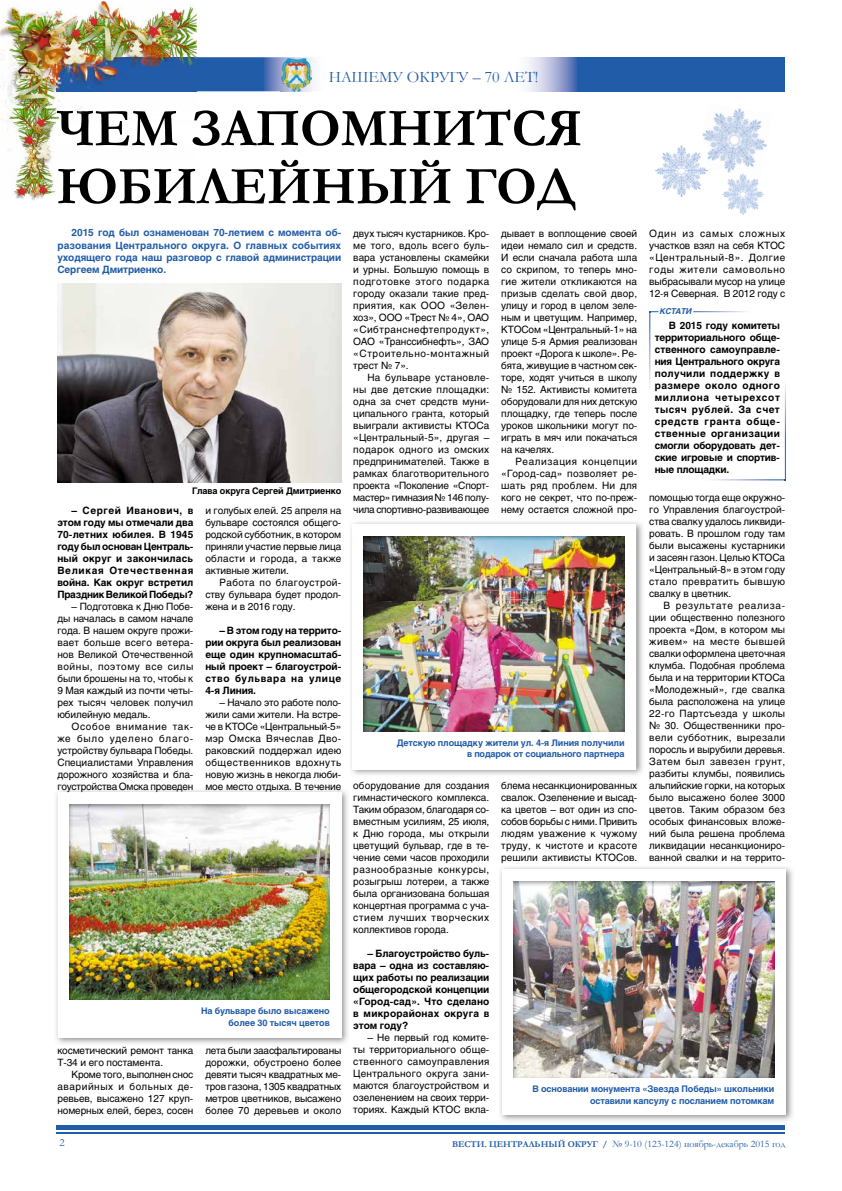
<style>
.page{position:relative;width:842px;height:1191px;background:#fff}
.page>*{position:absolute;margin:0;border:0;box-sizing:border-box;transform-origin:0 0}
.t1{font:700 54px/58px "Garamond";color:#000;scale:.95 1}
.t2{font:16px "Garamond";color:#215ca8}
.t3{font:11px "Garamond";color:#215ca8}
.t4{font:10px/12px "Helios";letter-spacing:-.01em;color:#000;text-align:justify}
.t5{font:700 10px/12px "Helios";letter-spacing:-.01em;color:#000;text-align:justify}
.t6{font:700 10px/12px "Helios";letter-spacing:-.01em;color:#215ca8;text-align:justify}
.t7{font:10px "Garamond";color:#215ca8}
.t8{font:700 9px/12px "Helios";letter-spacing:-.01em;color:#215ca8;text-align:right}
.t9{font:700 9px "Helios";letter-spacing:-.01em;color:#000}
.t10{font:italic 700 8px "Helios";letter-spacing:-.03em;color:#215ca8}
.s1{font-weight:700;font-size:9px}
</style>
<div class="page">
<hr style="left:57px;top:1125px;width:728px;height:4px;background:#215ca8">
<hr style="left:57px;top:1132px;width:728px;height:2px;background:#215ca8">
<img style="left:56px;top:790px;width:292px;height:254px">
<div style="left:58px;top:792px;width:283px;height:245px;background:#fff"></div>
<img style="left:69px;top:804px;width:261px;height:196px">
<img style="left:351px;top:522px;width:292px;height:253px">
<div style="left:353px;top:524px;width:283px;height:245px;background:#fff"></div>
<img style="left:364px;top:731px;width:260px;height:1px">
<img style="left:364px;top:536px;width:260px;height:195px">
<img style="left:500px;top:867px;width:293px;height:254px">
<div style="left:502px;top:870px;width:284px;height:245px;background:#fff"></div>
<img style="left:514px;top:882px;width:260px;height:195px">
<img style="left:197px;top:57px;width:116px;height:34px">
<img style="left:528px;top:57px;width:256px;height:34px">
<img style="left:280px;top:58px;width:31px;height:34px">
<img style="left:58px;top:284px;width:283px;height:198px">
<svg style="left:649px;top:311px;width:137px;height:169px"></svg>
<img style="left:703px;top:108px;width:64px;height:38px">
<img style="left:702px;top:135px;width:64px;height:39px">
<img style="left:656px;top:145px;width:51px;height:51px">
<img style="left:697px;top:145px;width:10px;height:24px">
<img style="left:722px;top:178px;width:41px;height:37px">
<img style="left:739px;top:174px;width:8px;height:4px">
<img style="left:0;top:1px;width:197px;height:199px">
<img style="left:57px;top:109px;width:140px;height:37px">
<img style="left:58px;top:160px;width:139px;height:41px">
<h2 class="t2" style="left:329px;top:66px;width:211px">НАШЕМУ ОКРУГУ – 70 ЛЕТ!</h2>
<h1 class="t1" style="left:57px;top:100px;width:555px">ЧЕМ ЗАПОМНИТСЯ<br>ЮБИЛЕЙНЫЙ ГОД</h1>
<p class="t6" style="left:57px;top:227px;width:285px;text-indent:14px">2015 год был ознаменован 70-летием с момента об&shy;разования Центрального округа. О главных событиях уходящего года наш разговор с главой администрации Сергеем Дмитриенко.</p>
<p class="t9" style="left:192px;top:485px;width:151px">Глава округа Сергей Дмитриенко</p>
<p class="t5" style="left:57px;top:504px;width:138px;text-indent:14px">– Сергей Иванович, в этом году мы отмечали два 70-летних юбилея. В 1945 году был основан Централь&shy;ный округ и закончилась Великая Отечественная война. Как округ встретил Праздник Великой Победы?</p>
<p class="t4" style="left:57px;top:600px;width:138px;text-indent:14px">– Подготовка к Дню Побе&shy;ды началась в самом начале года. В нашем округе прожи&shy;вает больше всего ветера&shy;нов Великой Отечественной войны, поэтому все силы были брошены на то, чтобы к 9 Мая каждый из почти четы&shy;рех тысяч человек получил юбилейную медаль.</p>
<p class="t4" style="left:57px;top:720px;width:137px;text-indent:14px">Особое внимание так&shy;же было уделено благо&shy;устройству бульвара Победы.<br>Специалистами Управления дорожного хозяйства и бла&shy;гоустройства Омска проведен</p>
<p class="t4" style="left:205px;top:504px;width:138px">и голубых елей. 25 апреля на бульваре состоялся общего&shy;родской субботник, в котором приняли участие первые лица области и города, а также активные жители.</p>
<p class="t4" style="left:205px;top:576px;width:137px;text-indent:14px">Работа по благоустрой&shy;ству бульвара будет продол&shy;жена и в 2016 году.</p>
<p class="t5" style="left:205px;top:624px;width:137px;text-indent:14px">– В этом году на террито&shy;рии округа был реализован еще один крупномасштаб&shy;ный проект – благоустрой&shy;ство бульвара на улице 4-я Линия.</p>
<p class="t4" style="left:205px;top:696px;width:138px;text-indent:14px">– Начало это работе поло&shy;жили сами жители. На встре&shy;че в КТОСе «Центральный-5» мэр Омска Вячеслав Дво&shy;раковский поддержал идею общественников вдохнуть новую жизнь в некогда люби&shy;мое место отдыха. В течение</p>
<p class="t4" style="left:57px;top:1044px;width:137px">косметический ремонт танка<br>Т-34 и его постамента.</p>
<p class="t4" style="left:57px;top:1068px;width:137px;text-indent:14px">Кроме того, выполнен снос аварийных и больных де&shy;ревьев, высажено 127 круп&shy;номерных елей, берез, сосен</p>
<p class="t8" style="left:201px;top:1005px;width:130px">На бульваре было высажено более 30 тысяч цветов</p>
<p class="t4" style="left:205px;top:1044px;width:137px">лета были заасфальтированы дорожки, обустроено более девяти тысяч квадратных ме&shy;тров газона, 1305 квадратных метров цветников, высажено более 70 деревьев и около</p>
<p class="t4" style="left:649px;top:227px;width:138px">Один из самых сложных участков взял на себя КТОС «Центральный-8». Долгие годы жители самовольно выбрасывали мусор на улице 12-я Северная. В 2012 году с</p>
<p class="t4" style="left:501px;top:227px;width:138px">дывает в воплощение своей идеи немало сил и средств.<br>И если сначала работа шла со скрипом, то теперь мно&shy;гие жители откликаются на призыв сделать свой двор, улицу и город в целом зеле&shy;ным и цветущим. Например, КТОСом «Центральный-1» на улице 5-я Армия реализован проект «Дорога к школе». Ре&shy;бята, живущие в частном сек&shy;торе, ходят учиться в школу № 152. Активисты комитета оборудовали для них детскую площадку, где теперь после уроков школьники могут по&shy;играть в мяч или покачаться на качелях.</p>
<p class="t4" style="left:501px;top:455px;width:137px;text-indent:14px">Реализация концепции «Город-сад» позволяет ре&shy;шать ряд проблем. Ни для кого не секрет, что по-преж&shy;нему остается сложной про-</p>
<p class="t4" style="left:353px;top:227px;width:138px">двух тысяч кустарников. Кро&shy;ме того, вдоль всего буль&shy;вара установлены скамейки и урны. Большую помощь в подготовке этого подарка городу оказали такие пред&shy;приятия, как ООО «Зелен&shy;хоз», ООО «Трест № 4», ОАО «Сибтранснефтепродукт», ОАО «Транссибнефть», ЗАО «Строительно-монтажный трест № 7».</p>
<p class="t4" style="left:353px;top:371px;width:138px;text-indent:14px">На бульваре установле&shy;ны две детские площадки: одна за счет средств муни&shy;ципального гранта, который выиграли активисты КТОСа «Центральный-5», другая – подарок одного из омских предпринимателей. Также в рамках благотворительного проекта «Поколение «Спорт&shy;мастер» гимназия № 146 полу&shy;чила спортивно-развивающее</p>
<p class="t10" style="left:660px;top:306px;width:33px">КСТАТИ</p>
<p class="t5" style="left:655px;top:320px;width:127px;text-indent:14px">В 2015 году комитеты территориального обще&shy;ственного самоуправле&shy;ния Центрального округа получили поддержку в размере около одного миллиона четырехсот тысяч рублей. За счет средств гранта обще&shy;ственные организации смогли оборудовать дет&shy;ские игровые и спортив&shy;ные площадки.</p>
<p class="t4" style="left:649px;top:491px;width:137px">помощью тогда еще окружно&shy;го Управления благоустрой&shy;ства свалку удалось ликвиди&shy;ровать. В прошлом году там были высажены кустарники и засеян газон. Целью КТОСа «Центральный-8» в этом году стало превратить бывшую свалку в цветник.</p>
<p class="t4" style="left:649px;top:599px;width:138px;text-indent:14px">В результате реализа&shy;ции общественно полезного проекта «Дом, в котором мы живем» на месте бывшей свалки оформлена цветочная клумба. Подобная проблема была и на территории КТОСа «Молодежный», где свалка была расположена на улице 22-го Партсъезда у школы № 30. Общественники про&shy;вели субботник, вырезали поросль и вырубили деревья.<br>Затем был завезен грунт, разбиты клумбы, появились альпийские горки, на которых было высажено более 3000 цветов. Таким образом без особых финансовых вложе&shy;ний была решена проблема ликвидации несанкциониро&shy;ванной свалки и на террито-</p>
<p class="t8" style="left:397px;top:738px;width:229px;line-height:10.8px">Детскую площадку жители ул. 4-я Линия получили в подарок от социального партнера</p>
<p class="t4" style="left:501px;top:779px;width:137px">блема несанкционированных свалок. Озеленение и высад&shy;ка цветов – вот один из спо&shy;собов борьбы с ними. Привить людям уважение к чужому труду, к чистоте и красоте решили активисты КТОСов.</p>
<p class="t4" style="left:353px;top:779px;width:137px">оборудование для создания гимнастического комплекса.<br>Таким образом, благодаря со&shy;вместным усилиям, 25 июля, к Дню города, мы открыли цветущий бульвар, где в те&shy;чение семи часов проходили разнообразные конкурсы, розыгрыш лотереи, а также была организована большая концертная программа с уча&shy;стием лучших творческих коллективов города.</p>
<p class="t5" style="left:353px;top:947px;width:138px;text-indent:14px">– Благоустройство буль&shy;вара – одна из составляю&shy;щих работы по реализации общегородской концепции «Город-сад». Что сделано в микрорайонах округа в этом году?</p>
<p class="t4" style="left:353px;top:1031px;width:137px;text-indent:14px">– Не первый год комите&shy;ты территориального обще&shy;ственного самоуправления Центрального округа зани&shy;маются благоустройством и озеленением на своих терри&shy;ториях. Каждый КТОС вкла-</p>
<p class="t8" style="left:532px;top:1083px;width:243px">В основании монумента «Звезда Победы» школьники оставили капсулу с посланием потомкам</p>
<p class="t3" style="left:60px;top:1135px;width:7px">2</p>
<p class="t7" style="left:452px;top:1137px;width:335px"><span class="s1">ВЕСТИ. ЦЕНТРАЛЬНЫЙ ОКРУГ /</span> № 9-10 (123-124) ноябрь-декабрь 2015 год</p>
</div>
